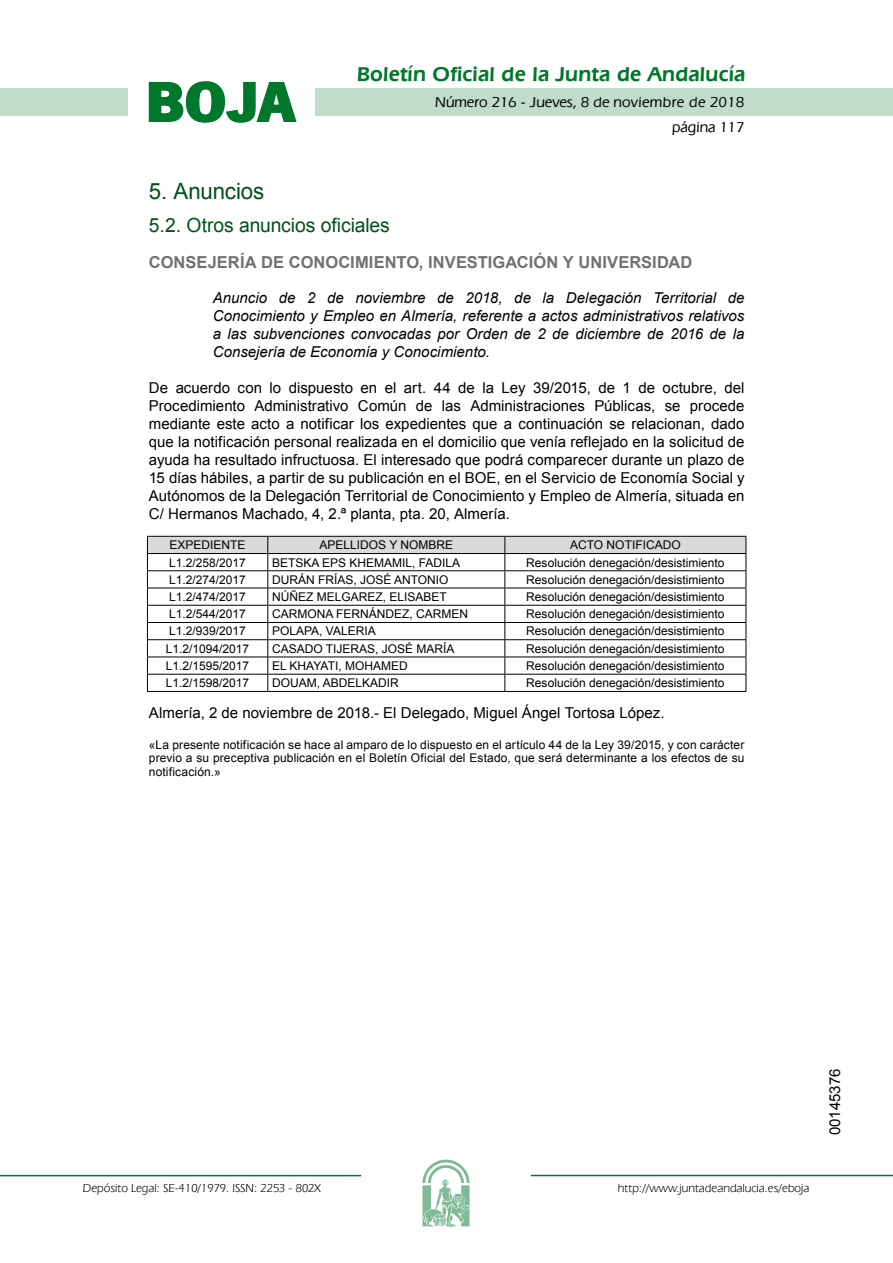
<style>
.page{position:relative;width:893px;height:1263px;background:#fff}
.page>*{position:absolute;margin:0;border:0;box-sizing:border-box;transform-origin:0 0}
.t1{font:700 57.75px "News Got T";color:#00782c;scale:1.14 1}
.t2{font:22.5px "Arial";letter-spacing:-.005em;color:#00501f}
.t3{font:600 21px "Eras IT Cby BT";letter-spacing:.01em;color:#00782c}
.t4{font:19.5px "Arial";letter-spacing:-.005em;color:#00501f}
.t5{font:700 16.5px "Arial";letter-spacing:.005em;color:#707173}
.t6{font:15px/18px "Arial";color:#000;text-align:justify}
.t7{font:italic 15px/18px "Arial";color:#000;text-align:justify}
.t8{font:500 15px/24.5px "Eras IT Cby BT";color:#000;text-align:right}
.t9{font:12px/13.5px "Arial";color:#000;text-align:justify}
.t10{font:12px "Eras IT Cby BT";color:#000}
</style>
<div class="page">
<div style="left:315px;top:88px;width:577px;height:28px;background:#bfddca"></div>
<div style="left:0;top:88px;width:128px;height:28px;background:#bfddca"></div>
<hr style="left:0;top:1175px;width:361px;height:1px;background:#00782c">
<svg style="left:422px;top:1159px;width:47px;height:68px"></svg>
<hr style="left:531px;top:1175px;width:361px;height:1px;background:#00782c">
<svg style="left:148px;top:81px;width:149px;height:42px"></svg>
<svg style="left:147px;top:536px;width:599px;height:155px"></svg>
<hr style="left:147px;top:691px;width:121px;height:1px;background:#000">
<hr style="left:268px;top:691px;width:237px;height:1px;background:#000">
<hr style="left:505px;top:691px;width:241px;height:1px;background:#000">
<h1 class="t1" style="left:145px;top:68px;width:133px">BOJA</h1>
<h3 class="t3" style="left:357px;top:62px;width:390px">Boletín Oficial de la Junta de Andalucía</h3>
<p class="t8" style="left:435px;top:90px;width:311px">Número 216 - Jueves, 8 de noviembre de 2018 página 117</p>
<h2 class="t2" style="left:149px;top:177px;width:117px">5. Anuncios</h2>
<h3 class="t4" style="left:149px;top:212px;width:242px">5.2. Otros anuncios oficiales</h3>
<h3 class="t5" style="left:149px;top:252px;width:545px">CONSEJERÍA DE CONOCIMIENTO, INVESTIGACIÓN Y UNIVERSIDAD</h3>
<p class="t7" style="left:213px;top:289px;width:533px">Anuncio de 2 de noviembre de 2018, de la Delegación Territorial de Conocimiento y Empleo en Almería, referente a actos administrativos relativos a las subvenciones convocadas por Orden de 2 de diciembre de 2016 de la Consejería de Economía y Conocimiento.</p>
<p class="t6" style="left:149px;top:378px;width:597px">De acuerdo con lo dispuesto en el art. 44 de la Ley 39/2015, de 1 de octubre, del Procedimiento Administrativo Común de las Administraciones Públicas, se procede mediante este acto a notificar los expedientes que a continuación se relacionan, dado que la notificación personal realizada en el domicilio que venía reflejado en la solicitud de ayuda ha resultado infructuosa. El interesado que podrá comparecer durante un plazo de 15 días hábiles, a partir de su publicación en el BOE, en el Servicio de Economía Social y Autónomos de la Delegación Territorial de Conocimiento y Empleo de Almería, situada en C/ Hermanos Machado, 4, 2.ª planta, pta. 20, Almería.</p>
<p class="t9" style="left:169px;top:538px;width:78px">EXPEDIENTE</p>
<p class="t9" style="left:319px;top:538px;width:135px">APELLIDOS Y NOMBRE</p>
<p class="t9" style="left:570px;top:538px;width:112px">ACTO NOTIFICADO</p>
<p class="t9" style="left:169px;top:556px;width:78px">L1.2/258/2017</p>
<p class="t9" style="left:272px;top:556px;width:190px">BETSKA EPS KHEMAMIL, FADILA</p>
<p class="t9" style="left:526px;top:556px;width:200px">Resolución denegación/desistimiento</p>
<p class="t9" style="left:169px;top:573px;width:78px">L1.2/274/2017</p>
<p class="t9" style="left:272px;top:573px;width:178px">DURÁN FRÍAS, JOSÉ ANTONIO</p>
<p class="t9" style="left:526px;top:573px;width:200px">Resolución denegación/desistimiento</p>
<p class="t9" style="left:169px;top:590px;width:78px">L1.2/474/2017</p>
<p class="t9" style="left:272px;top:590px;width:176px">NÚÑEZ MELGAREZ, ELISABET</p>
<p class="t9" style="left:526px;top:590px;width:200px">Resolución denegación/desistimiento</p>
<p class="t9" style="left:169px;top:607px;width:78px">L1.2/544/2017</p>
<p class="t9" style="left:272px;top:607px;width:198px">CARMONA FERNÁNDEZ, CARMEN</p>
<p class="t9" style="left:526px;top:607px;width:200px">Resolución denegación/desistimiento</p>
<p class="t9" style="left:169px;top:625px;width:78px">L1.2/939/2017</p>
<p class="t9" style="left:272px;top:625px;width:105px">POLAPA, VALERIA</p>
<p class="t9" style="left:526px;top:625px;width:200px">Resolución denegación/desistimiento</p>
<p class="t9" style="left:166px;top:642px;width:85px">L1.2/1094/2017</p>
<p class="t9" style="left:272px;top:642px;width:184px">CASADO TIJERAS, JOSÉ MARÍA</p>
<p class="t9" style="left:526px;top:642px;width:200px">Resolución denegación/desistimiento</p>
<p class="t9" style="left:166px;top:659px;width:85px">L1.2/1595/2017</p>
<p class="t9" style="left:272px;top:659px;width:137px">EL KHAYATI, MOHAMED</p>
<p class="t9" style="left:526px;top:659px;width:200px">Resolución denegación/desistimiento</p>
<p class="t9" style="left:166px;top:676px;width:85px">L1.2/1598/2017</p>
<p class="t9" style="left:272px;top:676px;width:128px">DOUAM, ABDELKADIR</p>
<p class="t9" style="left:526px;top:676px;width:200px">Resolución denegación/desistimiento</p>
<p class="t6" style="left:149px;top:704px;width:517px">Almería, 2 de noviembre de 2018.- El Delegado, Miguel Ángel Tortosa López.</p>
<p class="t9" style="left:149px;top:738px;width:597px">«La presente notificación se hace al amparo de lo dispuesto en el artículo 44 de la Ley 39/2015, y con carácter previo a su preceptiva publicación en el Boletín Oficial del Estado, que será determinante a los efectos de su notificación.»</p>
<p class="t10" style="left:83px;top:1181px;width:239px">Depósito Legal: SE-410/1979. ISSN: 2253 - 802X</p>
<p class="t10" style="left:618px;top:1181px;width:193px">http://www.juntadeandalucia.es/eboja</p>
<p class="t6" style="left:826px;top:1135px;width:68px;rotate:-90deg">00145376</p>
</div>
